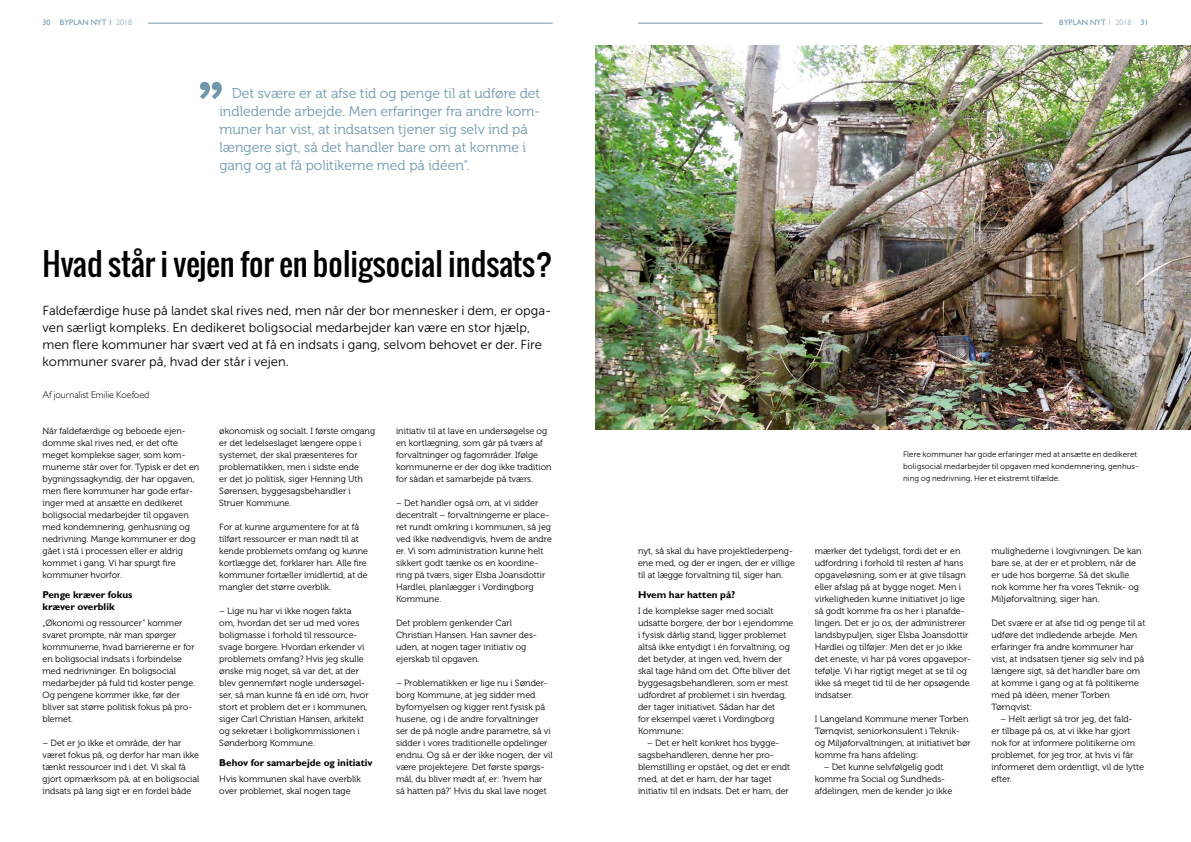
<style>
.page{position:relative;width:1191px;height:842px;background:#fff}
.page>*{position:absolute;margin:0;border:0;box-sizing:border-box;transform-origin:0 0}
.t1{font:30.8px "Oswald";color:#000}
.t2{font:14px/18px "Museo 300";color:#7098ac}
.t3{font:13px/17px "Museo Sans 300";color:#000}
.t4{font:700 10px/12px "Gill Sans Std";color:#000}
.t5{font:300 10px "Gill Sans Std";color:#000}
.t6{font:9px/12px "Museo 300";color:#000}
.t7{font:8px/12px "Museo Sans 300";color:#000}
.t8{font:8px "Gill Sans Std";color:#7098ac}
.s1{font-weight:300}
</style>
<div class="page">
<img style="left:595px;top:45px;width:596px;height:384px">
<svg style="left:200px;top:82px;width:22px;height:17px"></svg>
<hr style="left:148px;top:23px;width:405px;height:1px;background:#7098ac">
<hr style="left:638px;top:23px;width:404px;height:1px;background:#7098ac">
<p class="t8" style="left:43px;top:18px;width:91px">30 BYPLAN NYT 1 <span class="s1">2018</span></p>
<p class="t8" style="left:1059px;top:18px;width:91px">BYPLAN NYT <span class="s1">1 2018</span> 31</p>
<h2 class="t2" style="left:219px;top:84px;width:322px;text-indent:12px">Det svære er at afse tid og penge til at udføre det indledende arbejde. Men erfaringer fra andre kom&shy;muner har vist, at indsatsen tjener sig selv ind på længere sigt, så det handler bare om at komme i gang og at få politikerne med på idéen“.</h2>
<h1 class="t1" style="left:43px;top:241px;width:512px">Hvad står i vejen for en boligsocial indsats?</h1>
<p class="t3" style="left:43px;top:302px;width:510px">Faldefærdige huse på landet skal rives ned, men når der bor mennesker i dem, er opga&shy;ven særligt kompleks. En dedikeret boligsocial medarbejder kan være en stor hjælp, men flere kommuner har svært ved at få en indsats i gang, selvom behovet er der. Fire kommuner svarer på, hvad der står i vejen.</p>
<p class="t5" style="left:43px;top:389px;width:108px">Af journalist Emilie Koefoed</p>
<p class="t6" style="left:43px;top:425px;width:158px">Når faldefærdige og beboede ejen&shy;domme skal rives ned, er det ofte meget komplekse sager, som kom&shy;munerne står over for. Typisk er det en bygningssagkyndig, der har opgaven, men flere kommuner har gode erfar&shy;inger med at ansætte en dedikeret boligsocial medarbejder til opgaven med kondemnering, genhusning og nedrivning. Mange kommuner er dog gået i stå i processen eller er aldrig kommet i gang. Vi har spurgt fire kommuner hvorfor.</p>
<p class="t4" style="left:43px;top:589px;width:91px">Penge kræver fokus kræver overblik</p>
<p class="t6" style="left:43px;top:617px;width:154px">„Økonomi og ressourcer“ kommer svaret prompte, når man spørger kommunerne, hvad barriererne er for en boligsocial indsats i forbindelse med nedrivninger. En boligsocial medarbejder på fuld tid koster penge.<br>Og pengene kommer ikke, før der bliver sat større politisk fokus på pro&shy;blemet.</p>
<p class="t6" style="left:43px;top:737px;width:158px">– Det er jo ikke et område, der har været fokus på, og derfor har man ikke tænkt ressourcer ind i det. Vi skal få gjort opmærksom på, at en boligsocial indsats på lang sigt er en fordel både</p>
<p class="t6" style="left:219px;top:425px;width:157px">økonomisk og socialt. I første omgang er det ledelseslaget længere oppe i systemet, der skal præsenteres for problematikken, men i sidste ende<br>er det jo politisk, siger Henning Uth<br>Sørensen, byggesagsbehandler i<br>Struer Kommune.</p>
<p class="t6" style="left:219px;top:521px;width:150px">For at kunne argumentere for at få tilført ressourcer er man nødt til at kende problemets omfang og kunne kortlægge det, forklarer han. Alle fire kommuner fortæller imidlertid, at de mangler det større overblik.</p>
<p class="t6" style="left:219px;top:605px;width:151px">– Lige nu har vi ikke nogen fakta om, hvordan det ser ud med vores boligmasse i forhold til ressource&shy;svage borgere. Hvordan erkender vi problemets omfang? Hvis jeg skulle ønske mig noget, så var det, at der blev gennemført nogle undersøgel&shy;ser, så man kunne få en idé om, hvor stort et problem det er i kommunen, siger Carl Christian Hansen, arkitekt og sekretær i boligkommissionen i Sønderborg Kommune.</p>
<p class="t4" style="left:219px;top:757px;width:155px">Behov for samarbejde og initiativ</p>
<p class="t6" style="left:219px;top:773px;width:143px">Hvis kommunen skal have overblik over problemet, skal nogen tage</p>
<p class="t6" style="left:396px;top:425px;width:157px">initiativ til at lave en undersøgelse og en kortlægning, som går på tværs af forvaltninger og fagområder. Ifølge kommunerne er der dog ikke tradition for sådan et samarbejde på tværs.</p>
<p class="t6" style="left:396px;top:497px;width:157px">– Det handler også om, at vi sidder decentralt – forvaltningerne er place&shy;ret rundt omkring i kommunen, så jeg ved ikke nødvendigvis, hvem de andre er. Vi som administration kunne helt sikkert godt tænke os en koordine&shy;ring på tværs, siger Elsba Joansdottir Hardlei, planlægger i Vordingborg Kommune.</p>
<p class="t6" style="left:396px;top:617px;width:142px">Det problem genkender Carl<br>Christian Hansen. Han savner des&shy;uden, at nogen tager initiativ og ejerskab til opgaven.</p>
<p class="t6" style="left:396px;top:677px;width:158px">– Problematikken er lige nu i Sønder&shy;borg Kommune, at jeg sidder med byfornyelsen og kigger rent fysisk på husene, og i de andre forvaltninger ser de på nogle andre parametre, så vi sidder i vores traditionelle opdelinger endnu. Og så er der ikke nogen, der vil være projektejere. Det første spørgs&shy;mål, du bliver mødt af, er: 'hvem har så hatten på?' Hvis du skal lave noget</p>
<p class="t7" style="left:903px;top:449px;width:237px">Flere kommuner har gode erfaringer med at ansætte en dedikeret boligsocial medarbejder til opgaven med kondemnering, genhus&shy;ning og nedrivning. Her et ekstremt tilfælde.</p>
<p class="t6" style="left:638px;top:545px;width:158px">nyt, så skal du have projektlederpeng&shy;ene med, og der er ingen, der er villige til at lægge forvaltning til, siger han.</p>
<p class="t4" style="left:638px;top:589px;width:99px">Hvem har hatten på?</p>
<p class="t6" style="left:638px;top:605px;width:157px">I de komplekse sager med socialt udsatte borgere, der bor i ejendomme i fysisk dårlig stand, ligger problemet altså ikke entydigt i én forvaltning, og det betyder, at ingen ved, hvem der skal tage hånd om det. Ofte bliver det byggesagsbehandleren, som er mest udfordret af problemet i sin hverdag, der tager initiativet. Sådan har det<br>for eksempel været i Vordingborg Kommune:</p>
<p class="t6" style="left:638px;top:737px;width:154px;text-indent:9px">– Det er helt konkret hos bygge&shy;sagsbehandleren, denne her pro&shy;blemstilling er opstået, og det er endt med, at det er ham, der har taget initiativ til en indsats. Det er ham, der</p>
<p class="t6" style="left:814px;top:545px;width:158px">mærker det tydeligst, fordi det er en udfordring i forhold til resten af hans opgaveløsning, som er at give tilsagn eller afslag på at bygge noget. Men i virkeligheden kunne initiativet jo lige så godt komme fra os her i planafde&shy;lingen. Det er jo os, der administrerer landsbypuljen, siger Elsba Joansdottir Hardlei og tilføjer: Men det er jo ikke det eneste, vi har på vores opgavepor&shy;tefølje. Vi har rigtigt meget at se til og ikke så meget tid til de her opsøgende indsatser.</p>
<p class="t6" style="left:814px;top:713px;width:158px">I Langeland Kommune mener Torben Tørnqvist, seniorkonsulent i Teknik&shy;og Miljøforvaltningen, at initiativet bør komme fra hans afdeling:</p>
<p class="t6" style="left:814px;top:761px;width:139px;text-indent:9px">– Det kunne selvfølgelig godt komme fra Social og Sundheds&shy;afdelingen, men de kender jo ikke</p>
<p class="t6" style="left:991px;top:545px;width:152px">mulighederne i lovgivningen. De kan bare se, at der er et problem, når de er ude hos borgerne. Så det skulle nok komme her fra vores Teknik- og Miljøforvaltning, siger han.</p>
<p class="t6" style="left:991px;top:617px;width:155px">Det svære er at afse tid og penge til at udføre det indledende arbejde. Men erfaringer fra andre kommuner har vist, at indsatsen tjener sig selv ind på længere sigt, så det handler bare om at komme i gang og at få politikerne med på idéen, mener Torben<br>Tørnqvist:</p>
<p class="t6" style="left:991px;top:713px;width:154px;text-indent:9px">– Helt ærligt så tror jeg, det fald-<br>er tilbage på os, at vi ikke har gjort nok for at informere politikerne om problemet, for jeg tror, at hvis vi får informeret dem ordentligt, vil de lytte efter.</p>
</div>
